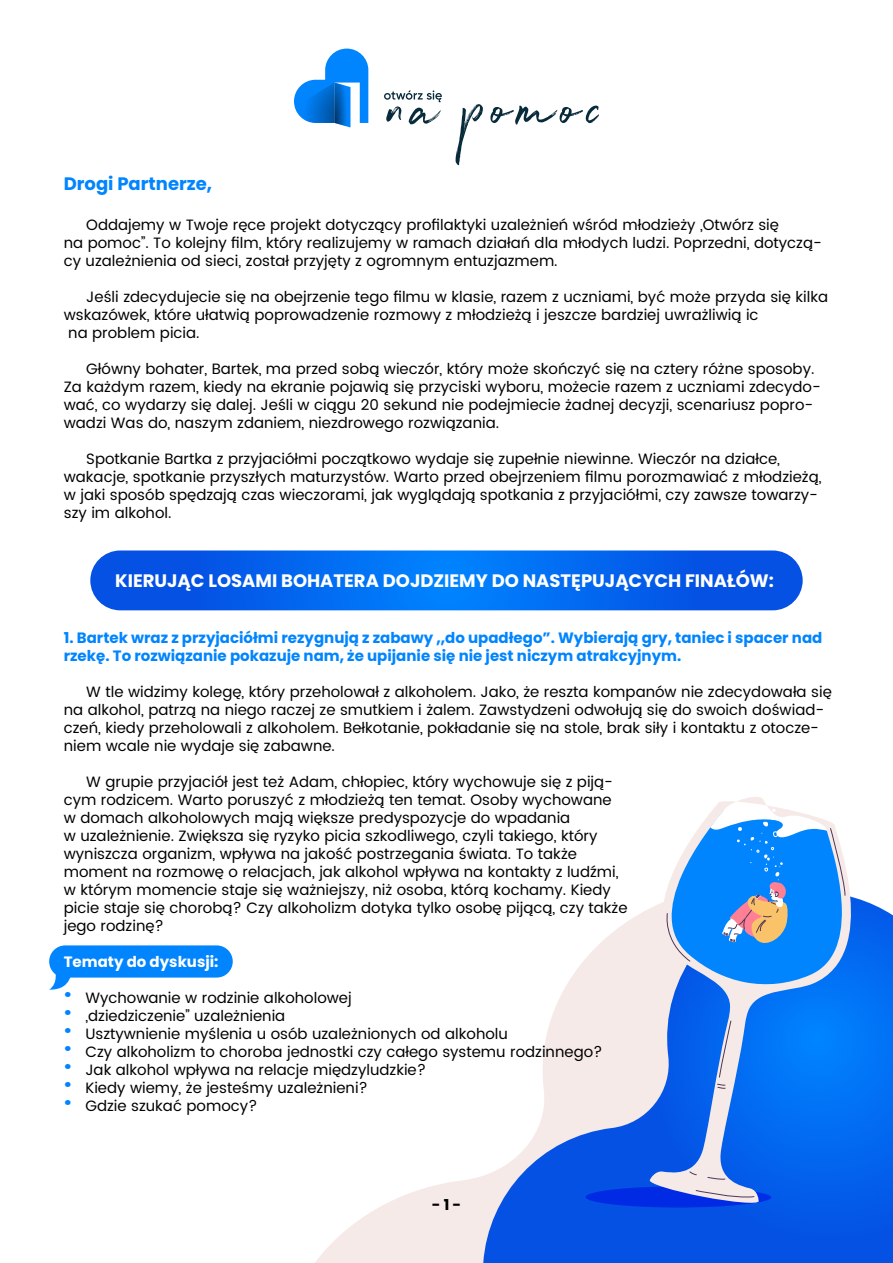
<style>
.page{position:relative;width:893px;height:1263px;background:#fff}
.page>*{position:absolute;margin:0;border:0;box-sizing:border-box;transform-origin:0 0}
.t1{font:700 18px "Poppins";color:#fff}
.t2{font:700 18px "Poppins";color:#0085ff}
.t3{font:15px/18px "Poppins";color:#000}
.t4{font:700 15px/18px "Poppins";color:#0085ff}
.t5{font:700 15px "Poppins";color:#fff}
.t6{font:700 15px "Poppins";color:#000}
.s1{font-weight:700;font-size:27px;color:#0085ff}
</style>
<div class="page">
<svg style="left:315px;top:1176px;width:168px;height:87px;fill:#f5eae7"></svg>
<svg style="left:483px;top:909px;width:410px;height:354px"></svg>
<svg style="left:622px;top:866px;width:260px;height:338px;background:#448cee"></svg>
<svg style="left:719px;top:1021px;width:12px;height:56px"></svg>
<svg style="left:717px;top:1084px;width:9px;height:5px"></svg>
<svg style="left:586px;top:1186px;width:185px;height:21px;background:#3d61e3"></svg>
<svg style="left:707px;top:1177px;width:18px;height:3px"></svg>
<svg style="left:690px;top:1171px;width:7px;height:4px"></svg>
<svg style="left:663px;top:797px;width:182px;height:188px"></svg>
<svg style="left:90px;top:550px;width:713px;height:60px;background:#0465ed"></svg>
<div style="left:49px;top:945px;width:184px;height:32px;background:#0085ff;border-radius:16px"></div>
<svg style="left:49px;top:970px;width:23px;height:20px"></svg>
<svg style="left:384px;top:90px;width:215px;height:75px"></svg>
<svg style="left:294px;top:49px;width:74px;height:78px"></svg>
<p class="t2" style="left:64px;top:173px;width:150px">Drogi Partnerze,</p>
<p class="t3" style="left:64px;top:216px;width:760px;text-indent:22px">Oddajemy w Twoje ręce projekt dotyczący profilaktyki uzależnień wśród młodzieży „Otwórz się<br>na pomoc”. To kolejny film, który realizujemy w ramach działań dla młodych ludzi. Poprzedni, dotyczą&shy;cy uzależnienia od sieci, został przyjęty z ogromnym entuzjazmem.</p>
<p class="t3" style="left:86px;top:288px;width:743px">Jeśli zdecydujecie się na obejrzenie tego filmu w klasie, razem z uczniami, być może przyda się kilka</p>
<p class="t3" style="left:64px;top:306px;width:696px">wskazówek, które ułatwią poprowadzenie rozmowy z młodzieżą i jeszcze bardziej uwrażliwią ic</p>
<p class="t3" style="left:68px;top:324px;width:133px">na problem picia.</p>
<p class="t3" style="left:64px;top:360px;width:759px;text-indent:22px">Główny bohater, Bartek, ma przed sobą wieczór, który może skończyć się na cztery różne sposoby.<br>Za każdym razem, kiedy na ekranie pojawią się przyciski wyboru, możecie razem z uczniami zdecydo&shy;wać, co wydarzy się dalej. Jeśli w ciągu 20 sekund nie podejmiecie żadnej decyzji, scenariusz popro&shy;wadzi Was do, naszym zdaniem, niezdrowego rozwiązania.</p>
<p class="t3" style="left:64px;top:450px;width:759px;text-indent:22px">Spotkanie Bartka z przyjaciółmi początkowo wydaje się zupełnie niewinne. Wieczór na działce, wakacje, spotkanie przyszłych maturzystów. Warto przed obejrzeniem filmu porozmawiać z młodzieżą, w jaki sposób spędzają czas wieczorami, jak wyglądają spotkania z przyjaciółmi, czy zawsze towarzy&shy;szy im alkohol.</p>
<p class="t1" style="left:115px;top:571px;width:660px">KIERUJĄC LOSAMI BOHATERA DOJDZIEMY DO NASTĘPUJĄCYCH FINAŁÓW:</p>
<p class="t4" style="left:64px;top:628px;width:760px">1. Bartek wraz z przyjaciółmi rezygnują z zabawy „do upadłego”. Wybierają gry, taniec i spacer nad rzekę. To rozwiązanie pokazuje nam, że upijanie się nie jest niczym atrakcyjnym.</p>
<p class="t3" style="left:64px;top:683px;width:769px;text-indent:22px">W tle widzimy kolegę, który przeholował z alkoholem. Jako, że reszta kompanów nie zdecydowała się na alkohol, patrzą na niego raczej ze smutkiem i żalem. Zawstydzeni odwołują się do swoich doświad&shy;czeń, kiedy przeholowali z alkoholem. Bełkotanie, pokładanie się na stole, brak siły i kontaktu z otocze&shy;niem wcale nie wydaje się zabawne.</p>
<p class="t3" style="left:64px;top:773px;width:565px;text-indent:22px">W grupie przyjaciół jest też Adam, chłopiec, który wychowuje się z piją&shy;cym rodzicem. Warto poruszyć z młodzieżą ten temat. Osoby wychowane<br>w domach alkoholowych mają większe predyspozycje do wpadania<br>w uzależnienie. Zwiększa się ryzyko picia szkodliwego, czyli takiego, który wyniszcza organizm, wpływa na jakość postrzegania świata. To także moment na rozmowę o relacjach, jak alkohol wpływa na kontakty z ludźmi, w którym momencie staje się ważniejszy, niż osoba, którą kochamy. Kiedy picie staje się chorobą? Czy alkoholizm dotyka tylko osobę pijącą, czy także jego rodzinę?</p>
<p class="t5" style="left:64px;top:953px;width:156px">Tematy do dyskusji:</p>
<p class="t3" style="left:64px;top:989px;width:540px"><span class="s1">·</span> Wychowanie w rodzinie alkoholowej<br><span class="s1">·</span> „dziedziczenie” uzależnienia<br><span class="s1">·</span> Usztywnienie myślenia u osób uzależnionych od alkoholu<br><span class="s1">·</span> Czy alkoholizm to choroba jednostki czy całego systemu rodzinnego? <span class="s1">·</span> Jak alkohol wpływa na relacje międzyludzkie?<br><span class="s1">·</span> Kiedy wiemy, że jesteśmy uzależnieni?<br><span class="s1">·</span> Gdzie szukać pomocy?</p>
<p class="t6" style="left:432px;top:1196px;width:31px">- 1 -</p>
</div>
